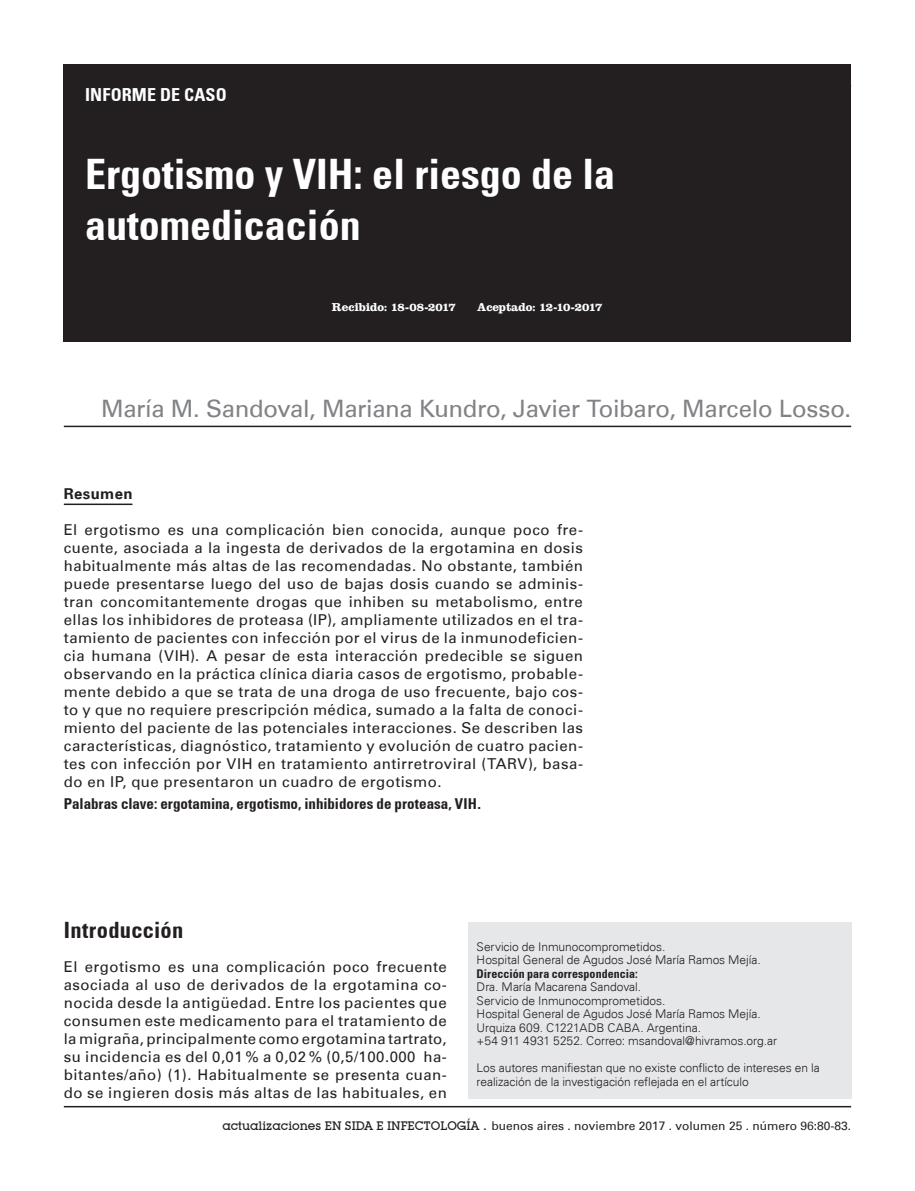
<style>
.page{position:relative;width:915px;height:1191px;background:#fff}
.page>*{position:absolute;margin:0;border:0;box-sizing:border-box;transform-origin:0 0}
.Título{font:700 condensed 42px/50.4px "Univers";color:#fff}
.Autor{font:24px "Univers";letter-spacing:-.015em;color:#808285}
.Subtítulo_1{font:700 condensed 22.5px "Univers";letter-spacing:.01em;color:#231f20}
.Artículo{font:700 condensed 18px "Univers";letter-spacing:.005em;color:#fff}
.Resumen_-_Texto{font:15px/18px "Univers";letter-spacing:.03em;color:#231f20;text-align:justify}
.Cuerpo_texto{font:15px/18px "Univers";letter-spacing:.03em;color:#231f20;text-align:justify}
.Palabras_clave{font:700 condensed 15px "Univers";color:#231f20}
.Resumen_-_Título{font:700 15px "Univers";letter-spacing:.02em;color:#231f20}
.Autor_filiación{font:300 12px/13.5px "Univers";letter-spacing:-.005em;color:#231f20}
.t1{font:12px "Univers";color:#231f20}
.Dirección_para_corre{font:700 condensed 12px "Univers";letter-spacing:.005em;color:#231f20}
.Recibido{font:700 12px "Clarendon";letter-spacing:-.015em;color:#fff}
.Aceptado{font:700 12px "Clarendon";letter-spacing:-.015em;color:#fff}
.s1{font-weight:400;font-stretch:normal;font-size:18px}
.s2{font-family:"Clarendon";font-weight:700;color:#fff}
.s3{font-family:"Lubalin Graph IT Cby BT";font-weight:500}
.s4{font-size:14.1px}
</style>
<div class="page">
<hr style="left:64px;top:1106px;width:786px;height:1px;background:#231f20">
<div style="left:468px;top:922px;width:382px;height:176px;background:#e6e7e9"></div>
<hr style="left:64px;top:503px;width:68px;height:2px;background:#231f20">
<hr style="left:64px;top:426px;width:786px;height:1px;background:#231f20">
<div style="left:64px;top:64px;width:786px;height:278px;background:#231f20"></div>
<p class="Artículo" style="left:85px;top:83px;width:143px">INFORME DE CASO</p>
<p class="Título" style="left:85px;top:149px;width:531px">Ergotismo y VIH: el riesgo de la automedicación</p>
<p class="Recibido" style="left:332px;top:300px;width:125px">Recibido: 18-08-2017</p>
<p class="Aceptado" style="left:477px;top:300px;width:127px">Aceptado: 12-10-2017</p>
<p class="Autor" style="left:101px;top:394px;width:751px">María M. Sandoval, Mariana Kundro, Javier Toibaro, Marcelo Losso.</p>
<p class="Resumen_-_Título" style="left:64px;top:485px;width:70px">Resumen</p>
<p class="Resumen_-_Texto" style="left:64px;top:521px;width:520px">El ergotismo es una complicación bien conocida, aunque poco fre&shy;cuente, asociada a la ingesta de derivados de la ergotamina en dosis habitualmente más altas de las recomendadas. No obstante, también puede presentarse luego del uso de bajas dosis cuando se adminis&shy;tran concomitantemente drogas que inhiben su metabolismo, entre ellas los inhibidores de proteasa (IP), ampliamente utilizados en el tra&shy;tamiento de pacientes con infección por el virus de la inmunodeficien&shy;cia humana (VIH). A pesar de esta interacción predecible se siguen observando en la práctica clínica diaria casos de ergotismo, probable&shy;mente debido a que se trata de una droga de uso frecuente, bajo cos&shy;to y que no requiere prescripción médica, sumado a la falta de conoci&shy;miento del paciente de las potenciales interacciones. Se describen las características, diagnóstico, tratamiento y evolución de cuatro pacien&shy;tes con infección por VIH en tratamiento antirretroviral (TARV), basa&shy;do en IP, que presentaron un cuadro de ergotismo.</p>
<p class="Palabras_clave" style="left:64px;top:794px;width:419px">Palabras clave: ergotamina, ergotismo, inhibidores de proteasa, VIH<span class="s1">.</span></p>
<p class="Subtítulo_1" style="left:64px;top:916px;width:121px">Introducción</p>
<p class="Cuerpo_texto" style="left:64px;top:958px;width:384px">El ergotismo es una complicación poco frecuente asociada al uso de derivados de la ergotamina co&shy;nocida desde la antigüedad. Entre los pacientes que consumen este medicamento para el tratamiento de la migraña, principalmente como ergotamina tartrato, su incidencia es del 0,01 % a 0,02 % (0,5/100.000 ha&shy;bitantes/año) (1). Habitualmente se presenta cuan&shy;do se ingieren dosis más altas de las habituales, en</p>
<p class="Autor_filiación" style="left:476px;top:939px;width:190px">Servicio de Inmunocomprometidos.</p>
<p class="Autor_filiación" style="left:476px;top:953px;width:285px">Hospital General de Agudos José María Ramos Mejía.</p>
<p class="Dirección_para_corre" style="left:476px;top:966px;width:163px">Dirección para correspondencia:</p>
<p class="Autor_filiación" style="left:476px;top:980px;width:166px">Dra. María Macarena Sandoval.</p>
<p class="Autor_filiación" style="left:476px;top:993px;width:190px">Servicio de Inmunocomprometidos.</p>
<p class="Autor_filiación" style="left:476px;top:1007px;width:285px">Hospital General de Agudos José María Ramos Mejía.</p>
<p class="Autor_filiación" style="left:476px;top:1020px;width:226px">Urquiza 609. C1221ADB CABA. Argentina.</p>
<p class="Autor_filiación" style="left:476px;top:1034px;width:302px">+54 911 4931 5252. Correo: msandoval@hivramos.org.ar</p>
<p class="Autor_filiación" style="left:476px;top:1061px;width:344px">Los autores manifiestan que no existe conflicto de intereses en la realización de la investigación reflejada en el artículo</p>
<p class="t1" style="left:120px;top:1118px;width:732px"><span class="s2">ISSN 2314-3193</span> <span class="s3">actualizaciones EN SIDA E INFECTOLOGÍA</span> <span class="s4">.</span> buenos aires . noviembre 2017 . volumen 25 . número 96:80-83.</p>
</div>
